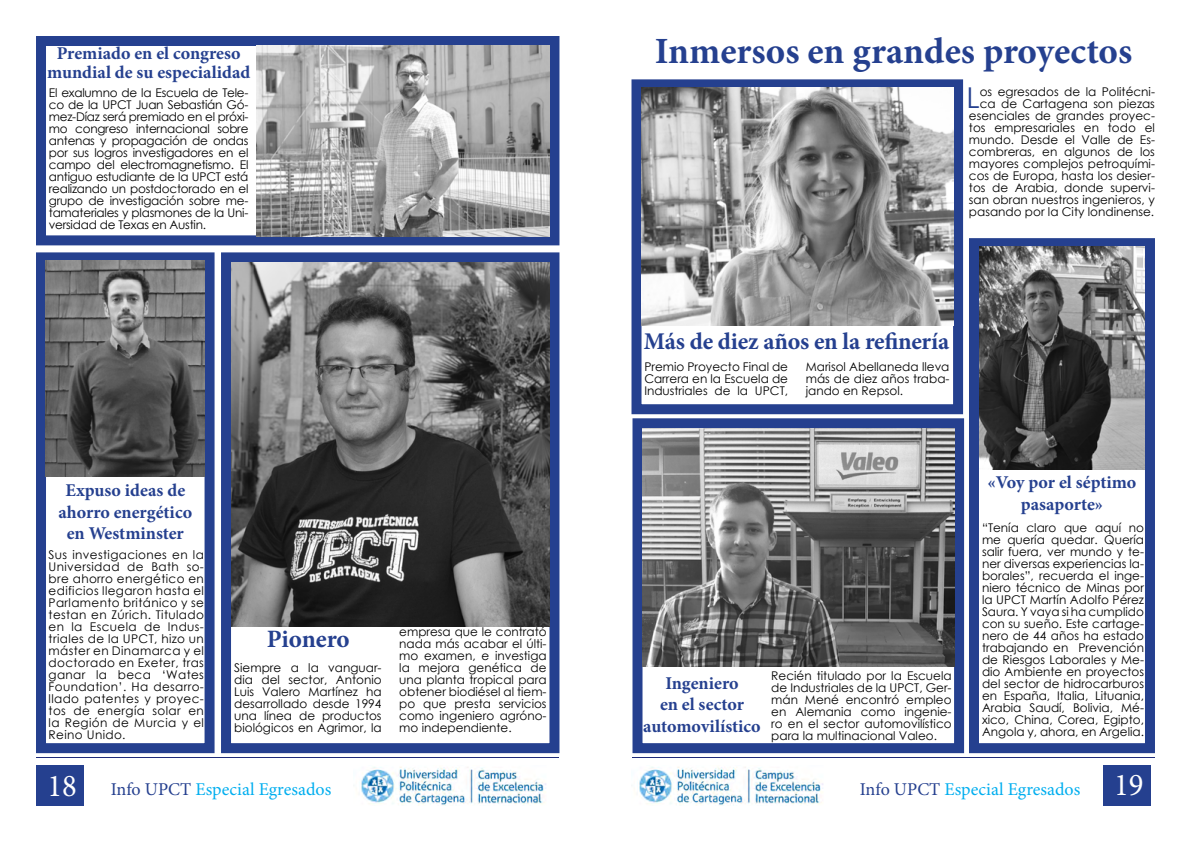
<style>
.page{position:relative;width:1191px;height:842px;background:#fff}
.page>*{position:absolute;margin:0;border:0;box-sizing:border-box;transform-origin:0 0}
.t1{font:700 37px "Minion Pro";color:#25408f}
.t2{font:31.8px "Minion Pro";color:#fff;scale:.96 1}
.t3{font:28.7px "Century Gothic";color:#25408f}
.t4{font:700 25px "Minion Pro";letter-spacing:-.005em;color:#25408f}
.t5{font:700 24px "Minion Pro";letter-spacing:-.01em;color:#25408f}
.t6{font:700 18px/21.6px "Minion Pro";color:#25408f;text-align:center}
.t7{font:18px "Minion Pro";color:#00aeef}
.t8{font:12px/12px "Century Gothic";color:#000;text-align:justify}
.s1{color:#25408f}
</style>
<div class="page">
<div style="left:221px;top:252px;width:338px;height:501px;border:10px solid #25408f"></div>
<div style="left:36px;top:252px;width:178px;height:501px;border:10px solid #25408f"></div>
<div style="left:36px;top:765px;width:48px;height:40px;background:#25408f"></div>
<div style="left:1102px;top:765px;width:48px;height:41px;background:#25408f"></div>
<hr style="left:37px;top:757px;width:522px;height:1px;background:#1d2b7a">
<hr style="left:632px;top:757px;width:523px;height:1px;background:#1d2b7a">
<img style="left:361px;top:767px;width:185px;height:38px">
<img style="left:639px;top:767px;width:184px;height:38px">
<img style="left:231px;top:262px;width:318px;height:364px">
<img style="left:46px;top:261px;width:158px;height:216px">
<div style="left:36px;top:36px;width:523px;height:209px;border:10px solid #25408f"></div>
<img style="left:256px;top:45px;width:293px;height:191px">
<div style="left:632px;top:418px;width:332px;height:335px;border:10px solid #25408f"></div>
<img style="left:642px;top:428px;width:312px;height:238px">
<div style="left:969px;top:238px;width:186px;height:515px;border:10px solid #25408f"></div>
<img style="left:979px;top:247px;width:165px;height:222px">
<div style="left:631px;top:79px;width:332px;height:335px;border:10px solid #25408f"></div>
<img style="left:641px;top:87px;width:312px;height:238px">
<h3 class="t6" style="left:47px;top:44px;width:205px;line-height:19px">Premiado en el congreso mundial de su especialidad</h3>
<p class="t8" style="left:49px;top:86px;width:201px">El exalumno de la Escuela de Tele&shy;co de la UPCT Juan Sebastián Gó&shy;mez-Díaz será premiado en el próxi&shy;mo congreso internacional sobre antenas y propagación de ondas por sus logros investigadores en el campo del electromagnetismo. El antiguo estudiante de la UPCT está realizando un postdoctorado en el grupo de investigación sobre me&shy;tamateriales y plasmones de la Uni&shy;versidad de Texas en Austin.</p>
<h3 class="t6" style="left:58px;top:479px;width:135px">Expuso ideas de ahorro energético en Westminster</h3>
<p class="t8" style="left:49px;top:549px;width:157px">Sus investigaciones en la Universidad de Bath so&shy;bre ahorro energético en edificios llegaron hasta el Parlamento británico y se testan en Zúrich. Titulado en la Escuela de Indus&shy;triales de la UPCT, hizo un máster en Dinamarca y el doctorado en Exeter, tras ganar la beca ‘Wates Foundation’. Ha desarro&shy;llado patentes y proyec&shy;tos de energía solar en la Región de Murcia y el Reino Unido.</p>
<h3 class="t4" style="left:267px;top:621px;width:85px">Pionero</h3>
<p class="t8" style="left:234px;top:661px;width:149px">Siempre a la vanguar&shy;dia del sector, Antonio Luis Valero Martínez ha desarrollado desde 1994 una línea de productos biológicos en Agrimor, la</p>
<p class="t8" style="left:399px;top:625px;width:149px">empresa que le contrató nada más acabar el últi&shy;mo examen, e investiga la mejora genética de una planta tropical para obtener biodiésel al tiem&shy;po que presta servicios como ingeniero agróno&shy;mo independiente.</p>
<h1 class="t1" style="left:655px;top:25px;width:479px">Inmersos en grandes proyectos</h1>
<p class="t8" style="left:969px;top:85px;width:187px;text-align:right">os egresados de la Politécni&shy;ca de Cartagena son piezas esenciales de grandes proyec&shy;tos empresariales en todo el mundo. Desde el Valle de Es&shy;combreras, en algunos de los mayores complejos petroquími&shy;cos de Europa, hasta los desier&shy;tos de Arabia, donde supervi&shy;san obran nuestros ingenieros, y pasando por la City londinense.</p>
<h3 class="t3" style="left:966px;top:78px;width:15px">L</h3>
<h3 class="t5" style="left:644px;top:324px;width:307px">Más de diez años en la refinería</h3>
<p class="t8" style="left:644px;top:361px;width:145px">Premio Proyecto Final de Carrera en la Escuela de Industriales de la UPCT,</p>
<p class="t8" style="left:805px;top:361px;width:145px">Marisol Abellaneda lleva más de diez años traba&shy;jando en Repsol.</p>
<h3 class="t6" style="left:643px;top:672px;width:119px">Ingeniero<br>en el sector automovilístico</h3>
<p class="t8" style="left:771px;top:670px;width:182px">Recién titulado por la Escuela de Industriales de la UPCT, Ger&shy;mán Mené encontró empleo en Alemania como ingenie&shy;ro en el sector automovilístico para la multinacional Valeo.</p>
<h3 class="t6" style="left:987px;top:471px;width:150px">«Voy por el séptimo pasaporte»</h3>
<p class="t8" style="left:982px;top:522px;width:163px">“Tenía claro que aquí no me quería quedar. Quería salir fuera, ver mundo y te&shy;ner diversas experiencias la&shy;borales”, recuerda el inge&shy;niero técnico de Minas por la UPCT Martín Adolfo Pérez Saura. Y vaya si ha cumplido con su sueño. Este cartage&shy;nero de 44 años ha estado trabajando en Prevención de Riesgos Laborales y Me&shy;dio Ambiente en proyectos del sector de hidrocarburos en España, Italia, Lituania, Arabia Saudí, Bolivia, Mé&shy;xico, China, Corea, Egipto, Angola y, ahora, en Argelia.</p>
<h2 class="t2" style="left:48px;top:764px;width:32px">18</h2>
<h2 class="t2" style="left:1114px;top:763px;width:32px">19</h2>
<h3 class="t7" style="left:111px;top:777px;width:222px"><span class="s1">Info UPCT</span> Especial Egresados</h3>
<h3 class="t7" style="left:859px;top:777px;width:222px"><span class="s1">Info UPCT</span> Especial Egresados</h3>
</div>
